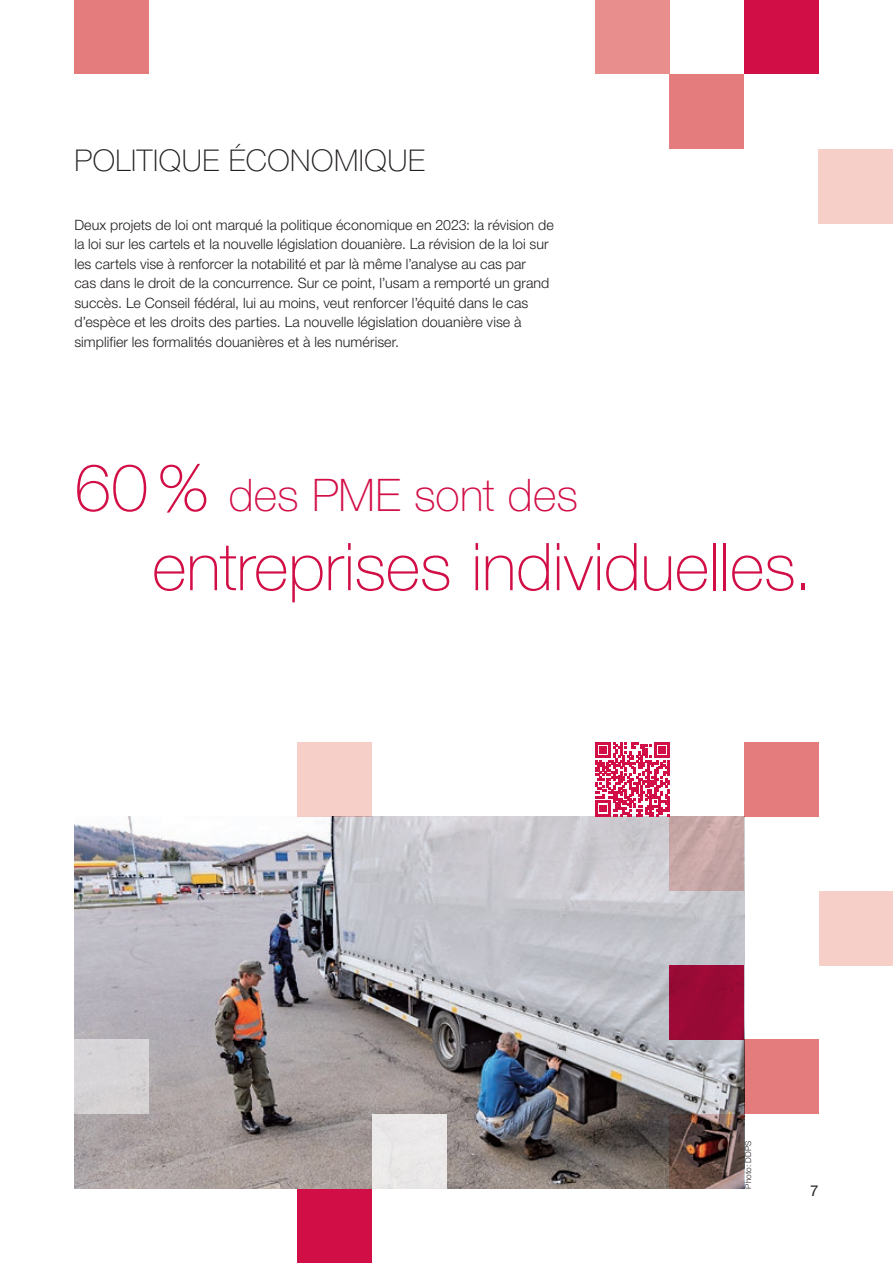
<style>
.page{position:relative;width:893px;height:1263px;background:#fff}
.page>*{position:absolute;margin:0;border:0;box-sizing:border-box;transform-origin:0 0}
.t1{font:100 66px "Helvetica Neue LT Std";letter-spacing:-.005em;color:#d20e46}
.t2{font:100 45px "Helvetica Neue LT Std";color:#d20e46}
.t3{font:100 30px "Helvetica Neue LT Std";letter-spacing:.02em;color:#231f20}
.t4{font:15px "Helvetica Neue LT Std";color:#231f20}
.t5{font:300 14.25px/19.5px "Helvetica Neue LT Std";letter-spacing:.005em;color:#231f20}
.t6{font:300 8.25px "Helvetica Neue LT Std";color:#231f20}
.s1{font-size:66px}
</style>
<div class="page">
<img style="left:74px;top:816px;width:670px;height:372px">
<div style="left:670px;top:816px;width:74px;height:75px;background:linear-gradient(to bottom,#caa8a8,#c4a5a5)"></div>
<div style="left:819px;top:891px;width:74px;height:74px;background:#f6cfc9"></div>
<div style="left:744px;top:742px;width:75px;height:74px;background:#e47c7d"></div>
<div style="left:372px;top:1114px;width:74px;height:74px;background:#eae8e8"></div>
<div style="left:670px;top:965px;width:74px;height:75px;background:#9a0a36"></div>
<div style="left:298px;top:742px;width:74px;height:74px;background:#f6cfc9"></div>
<div style="left:69px;top:1040px;width:80px;height:74px;background:#d6d3d6"></div>
<div style="left:298px;top:1188px;width:74px;height:75px;background:#d20e46"></div>
<img style="left:670px;top:1114px;width:74px;height:74px">
<div style="left:744px;top:1040px;width:75px;height:74px;background:#e47c7d"></div>
<div style="left:74px;top:0;width:75px;height:74px;background:#e47c7d"></div>
<div style="left:595px;top:0;width:75px;height:74px;background:#e88f8d"></div>
<div style="left:744px;top:0;width:75px;height:74px;background:#d20e46"></div>
<div style="left:819px;top:149px;width:74px;height:74px;background:#f6cfc9"></div>
<div style="left:670px;top:74px;width:74px;height:75px;background:#e47c7d"></div>
<svg style="left:595px;top:742px;width:75px;height:74px"></svg>
<h3 class="t3" style="left:74px;top:143px;width:352px">POLITIQUE ÉCONOMIQUE</h3>
<p class="t5" style="left:74px;top:215px;width:481px">Deux projets de loi ont marqué la politique économique en 2023: la révision de la loi sur les cartels et la nouvelle législation douanière. La révision de la loi sur les cartels vise à renforcer la notabilité et par là même l’analyse au cas par<br>cas dans le droit de la concurrence. Sur ce point, l’usam a remporté un grand succès. Le Conseil fédéral, lui au moins, veut renforcer l’équité dans le cas d’espèce et les droits des parties. La nouvelle législation douanière vise à simplifier les formalités douanières et à les numériser.</p>
<h2 class="t2" style="left:74px;top:469px;width:505px"><span class="s1">60%</span> des PME sont des</h2>
<h1 class="t1" style="left:152px;top:529px;width:662px">entreprises individuelles.</h1>
<p class="t6" style="left:743px;top:1188px;width:49px;rotate:-90deg">Photo: DDPS</p>
<p class="t4" style="left:810px;top:1182px;width:10px">7</p>
</div>
